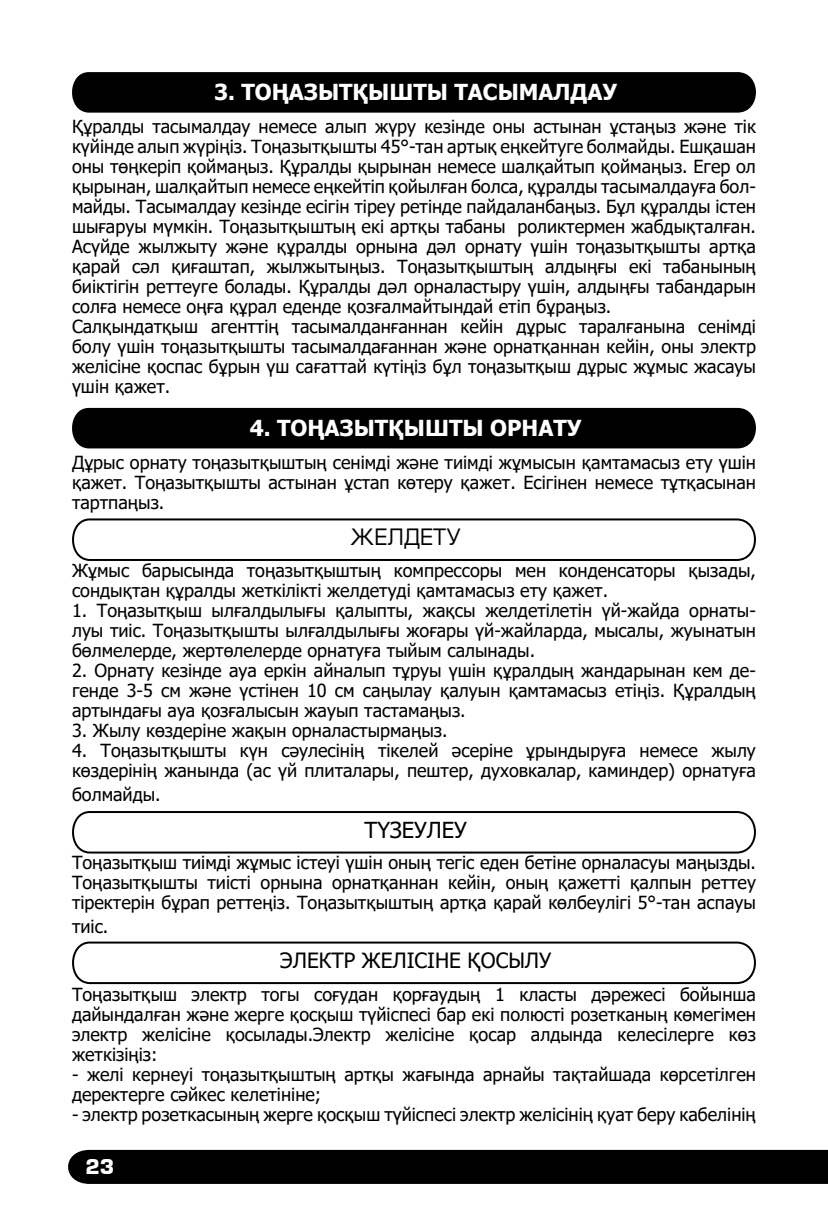
<style>
.page{position:relative;width:828px;height:1214px;background:#fff}
.page>*{position:absolute;margin:0;border:0;box-sizing:border-box;transform-origin:0 0}
.t1{font:700 22px "Tahoma";color:#fff}
.t2{font:22px "Tahoma";color:#000}
.t3{font:22px "Europe Normal";color:#000}
.t4{font:21px "Tahoma";color:#000}
.t5{font:700 20px "Europe";color:#fff}
.t6{font:18px/20px "Tahoma";color:#000;text-align:justify}
</style>
<div class="page">
<div style="left:68px;top:1149px;width:760px;height:34px;background:#000"></div>
<div style="left:72px;top:72px;width:684px;height:41px;background:#000"></div>
<div style="left:72px;top:407px;width:684px;height:41px;background:#000"></div>
<svg style="left:72px;top:518px;width:684px;height:43px"></svg>
<svg style="left:72px;top:811px;width:684px;height:43px"></svg>
<svg style="left:72px;top:941px;width:684px;height:43px"></svg>
<p class="t1" style="left:214px;top:76px;width:405px">3. ТОҢАЗЫТҚЫШТЫ ТАСЫМАЛДАУ</p>
<p class="t6" style="left:72px;top:117px;width:685px;text-align:left">Құралды тасымалдау немесе алып жүру кезінде оны астынан ұстаңыз және тік күйінде алып жүріңіз. Тоңазытқышты 45°-тан артық еңкейтуге болмайды. Ешқашан оны төңкеріп қоймаңыз. Құралды қырынан немесе шалқайтып қоймаңыз. Егер ол қырынан, шалқайтып немесе еңкейтіп қойылған болса, құралды тасымалдауға бол&shy;майды. Тасымалдау кезінде есігін тіреу ретінде пайдаланбаңыз. Бұл құралды істен шығаруы мүмкін. Тоңазытқыштың екі артқы табаны роликтермен жабдықталған.<br>Асүйде жылжыту және құралды орнына дәл орнату үшін тоңазытқышты артқа қарай сәл қиғаштап, жылжытыңыз. Тоңазытқыштың алдыңғы екі табанының биіктігін реттеуге болады. Құралды дәл орналастыру үшін, алдыңғы табандарын солға немесе оңға құрал еденде қозғалмайтындай етіп бұраңыз.<br>Салқындатқыш агенттің тасымалданғаннан кейін дұрыс таралғанына сенімді болу үшін тоңазытқышты тасымалдағаннан және орнатқаннан кейін, оны электр желісіне қоспас бұрын үш сағаттай күтіңіз бұл тоңазытқыш дұрыс жұмыс жасауы үшін қажет.</p>
<p class="t1" style="left:250px;top:412px;width:333px">4. ТОҢАЗЫТҚЫШТЫ ОРНАТУ</p>
<p class="t6" style="left:72px;top:453px;width:685px">Дұрыс орнату тоңазытқыштың сенімді және тиімді жұмысын қамтамасыз ету үшін қажет. Тоңазытқышты астынан ұстап көтеру қажет. Есігінен немесе тұтқасынан тартпаңыз.</p>
<p class="t3" style="left:350px;top:525px;width:113px">ЖЕЛДЕТУ</p>
<p class="t6" style="left:72px;top:561px;width:685px">Жұмыс барысында тоңазытқыштың компрессоры мен конденсаторы қызады, сондықтан құралды жеткілікті желдетуді қамтамасыз ету қажет.</p>
<p class="t6" style="left:72px;top:601px;width:685px">1. Тоңазытқыш ылғалдылығы қалыпты, жақсы желдетілетін үй-жайда орнаты&shy;луы тиіс. Тоңазытқышты ылғалдылығы жоғары үй-жайларда, мысалы, жуынатын бөлмелерде, жертөлелерде орнатуға тыйым салынады.</p>
<p class="t6" style="left:72px;top:661px;width:685px">2. Орнату кезінде ауа еркін айналып тұруы үшін құралдың жандарынан кем де&shy;генде 3-5 см және үстінен 10 см саңылау қалуын қамтамасыз етіңіз. Құралдың артындағы ауа қозғалысын жауып тастамаңыз.</p>
<p class="t6" style="left:72px;top:721px;width:377px">3. Жылу көздеріне жақын орналастырмаңыз.</p>
<p class="t6" style="left:72px;top:741px;width:685px">4. Тоңазытқышты күн сәулесінің тікелей әсеріне ұрындыруға немесе жылу көздерінің жанында (ас үй плиталары, пештер, духовкалар, каминдер) орнатуға</p>
<p class="t6" style="left:72px;top:785px;width:90px">болмайды.</p>
<p class="t2" style="left:364px;top:815px;width:104px">ТҮЗЕУЛЕУ</p>
<p class="t6" style="left:72px;top:853px;width:685px">Тоңазытқыш тиімді жұмыс істеуі үшін оның тегіс еден бетіне орналасуы маңызды.<br>Тоңазытқышты тиісті орнына орнатқаннан кейін, оның қажетті қалпын реттеу тіректерін бұрап реттеңіз. Тоңазытқыштың артқа қарай көлбеулігі 5°-тан аспауы</p>
<p class="t6" style="left:72px;top:917px;width:38px">тиіс.</p>
<p class="t4" style="left:280px;top:946px;width:272px">ЭЛЕКТР ЖЕЛІСІНЕ ҚОСЫЛУ</p>
<p class="t6" style="left:72px;top:985px;width:685px">Тоңазытқыш электр тогы соғудан қорғаудың 1 класты дәрежесі бойынша дайындалған және жерге қосқыш түйіспесі бар екі полюсті розетканың көмегімен электр желісіне қосылады.Электр желісіне қосар алдында келесілерге көз жеткізіңіз:</p>
<p class="t6" style="left:72px;top:1065px;width:685px">- желі кернеуі тоңазытқыштың артқы жағында арнайы тақтайшада көрсетілген деректерге сәйкес келетініне;</p>
<p class="t6" style="left:72px;top:1105px;width:685px">- электр розеткасының жерге қосқыш түйіспесі электр желісінің қуат беру кабелінің</p>
<p class="t5" style="left:85px;top:1154px;width:30px">23</p>
</div>
